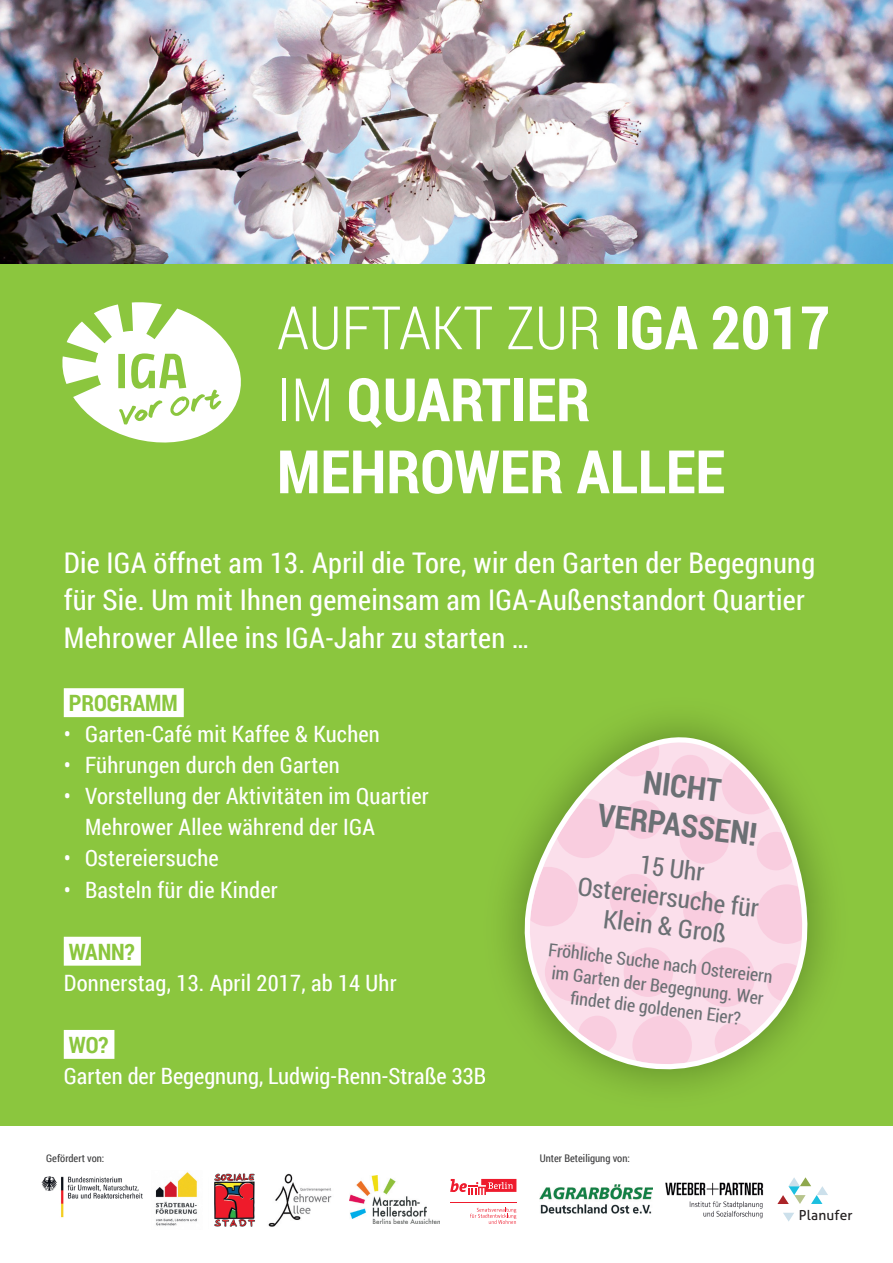
<style>
.page{position:relative;width:893px;height:1263px;background:#fff}
.page>*{position:absolute;margin:0;border:0;box-sizing:border-box;transform-origin:0 0}
.t1{font:700 60px/72px "Roboto Condensed";color:#fff}
.t2{font:700 31.5px/38.8px "Roboto Condensed";color:#6b7074;text-align:center}
.t3{font:28.5px/37.5px "Roboto Condensed";letter-spacing:.01em;color:#fff}
.t4{font:25.5px/29.2px "Roboto Condensed";color:#6b7074;text-align:center}
.t5{font:22.5px/31px "Roboto Condensed";letter-spacing:.01em;color:#fff}
.t6{font:700 22.5px "Roboto Condensed";color:#8bc63e}
.t7{font:18px/22.5px "Roboto Condensed";color:#6b7074;text-align:center}
.t8{font:13.65px "Aller";letter-spacing:.015em;color:#231f20}
.t9{font:10.5px "Roboto Condensed";color:#3e3e3f}
.s1{font-weight:300}
</style>
<div class="page">
<div style="left:0;top:0;width:893px;height:1126px;background:#8bc63e"></div>
<svg style="left:62px;top:302px;width:179px;height:140px"></svg>
<img style="left:41px;top:1176px;width:102px;height:42px">
<img style="left:155px;top:1172px;width:42px;height:54px">
<svg style="left:450px;top:1179px;width:66px;height:16px"></svg>
<hr style="left:450px;top:1202px;width:66px;height:1px;background:#ee1b2d">
<svg style="left:470px;top:1207px;width:46px;height:17px"></svg>
<img style="left:214px;top:1173px;width:41px;height:54px">
<img style="left:349px;top:1176px;width:91px;height:47px">
<img style="left:268px;top:1173px;width:64px;height:54px">
<svg style="left:783px;top:1213px;width:11px;height:8px"></svg>
<svg style="left:777px;top:1177px;width:51px;height:27px"></svg>
<img style="left:665px;top:1182px;width:99px;height:37px">
<img style="left:540px;top:1184px;width:113px;height:29px">
<div style="left:64px;top:688px;width:120px;height:29px;background:#fff"></div>
<div style="left:64px;top:937px;width:77px;height:29px;background:#fff"></div>
<div style="left:64px;top:1030px;width:50px;height:29px;background:#fff"></div>
<img style="left:0;top:0;width:893px;height:264px">
<img style="left:483px;top:1068px;width:2px;height:16px">
<svg style="left:513px;top:725px;width:306px;height:350px"></svg>
<h1 class="t1" style="left:277px;top:290px;width:555px"><span class="s1">AUFTAKT ZUR</span> IGA 2017<br><span class="s1">IM</span> QUARTIER<br>MEHROWER ALLEE</h1>
<p class="t3" style="left:64px;top:543px;width:753px">Die IGA öffnet am 13. April die Tore, wir den Garten der Begegnung für Sie. Um mit Ihnen gemeinsam am IGA-Außenstandort Quartier<br>Mehrower Allee ins IGA-Jahr zu starten …</p>
<p class="t6" style="left:69px;top:687px;width:110px">PROGRAMM</p>
<p class="t5" style="left:64px;top:718px;width:318px">• Garten-Café mit Kaffee &amp; Kuchen</p>
<p class="t5" style="left:64px;top:749px;width:278px">• Führungen durch den Garten</p>
<p class="t5" style="left:85px;top:780px;width:345px;text-indent:-21px">• Vorstellung der Aktivitäten im Quartier<br>Mehrower Allee während der IGA</p>
<p class="t5" style="left:64px;top:842px;width:157px">• Ostereiersuche</p>
<p class="t5" style="left:64px;top:873px;width:215px">• Basteln für die Kinder</p>
<p class="t6" style="left:69px;top:936px;width:68px">WANN?</p>
<p class="t5" style="left:64px;top:966px;width:334px">Donnerstag, 13. April 2017, ab 14 Uhr</p>
<p class="t6" style="left:69px;top:1029px;width:41px">WO?</p>
<p class="t5" style="left:64px;top:1060px;width:424px">Garten der Begegnung, Ludwig-Renn-Straße 33B</p>
<h2 class="t2" style="left:605px;top:756px;width:162px;rotate:7deg">NICHT<br>VERPASSEN!</h2>
<p class="t4" style="left:584px;top:841px;width:183px;rotate:7deg">15 Uhr<br>Ostereiersuche für<br>Klein &amp; Groß</p>
<p class="t7" style="left:550px;top:937px;width:227px;rotate:7deg">Fröhliche Suche nach Ostereiern im Garten der Begegnung. Wer<br>fi ndet die goldenen Eier?</p>
<p class="t9" style="left:46px;top:1151px;width:60px">Gefördert von:</p>
<p class="t9" style="left:540px;top:1151px;width:92px">Unter Beteiligung von:</p>
<p class="t8" style="left:799px;top:1206px;width:55px">Planufer</p>
</div>
